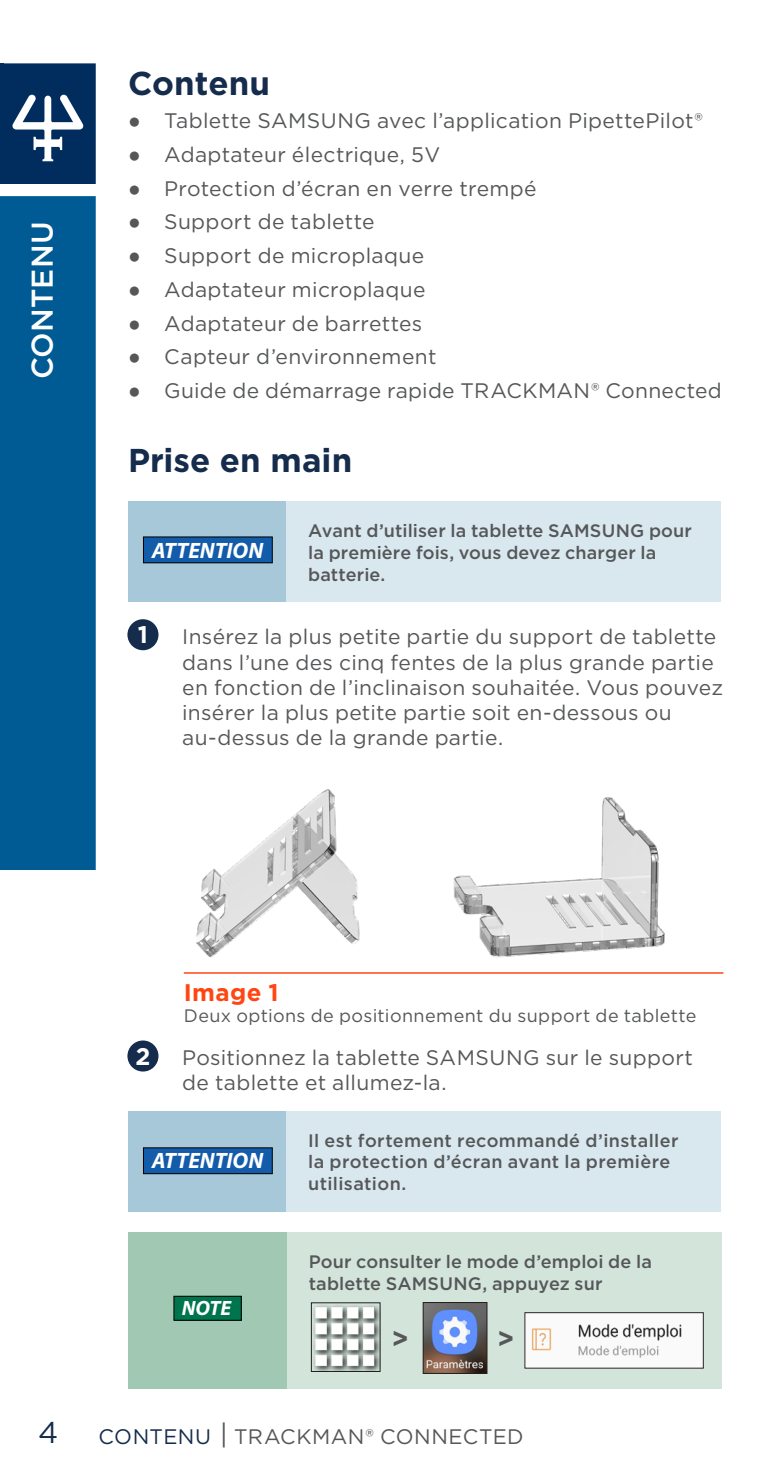
<style>
.page{position:relative;width:766px;height:1472px;background:#fff}
.page>*{position:absolute;margin:0;border:0;box-sizing:border-box;transform-origin:0 0}
.Heading_1_NoTOP{font:700 33px "Gotham";color:#152c4c}
.Heading_1{font:700 33px "Gotham";color:#152c4c}
.Bullet{font:500 30px "Gotham";letter-spacing:.005em;color:#fff}
.t1{font:30px "Gotham";color:#152c4c}
.Bullet-2{font:700 27px "Gotham";color:#555759}
.Figure_First{font:700 24px "Gotham";letter-spacing:.015em;color:#ff4612}
.t2{font:700 24px "Gotham";color:#fff}
.t3{font:italic 700 22.2px "Myriad Pro";color:#fff}
.t4{font:21px/25.2px "Gotham";letter-spacing:.02em;color:#555759}
.t5{font:21px "Gotham";color:#152c4c}
.t6{font:italic 700 20.7px "Myriad Pro";color:#fff}
.Left_Body{font:500 18px/21.6px "Gotham";letter-spacing:.01em;color:#555759}
.Figure_Text{font:18px "Gotham";letter-spacing:.025em;color:#555759}
.s1{font-family:"Times New Roman"}
.s2{font-size:27px;color:#555759}
.s3{color:#555759}
</style>
<div class="page">
<svg style="left:0;top:63px;width:96px;height:121px"></svg>
<div style="left:0;top:196px;width:96px;height:674px;background:#005a93"></div>
<div style="left:128px;top:501px;width:158px;height:101px;background:#a6c8d9"></div>
<div style="left:286px;top:501px;width:435px;height:101px;background:#d9e7ef"></div>
<div style="left:128px;top:1110px;width:158px;height:101px;background:#a6c8d9"></div>
<div style="left:286px;top:1110px;width:435px;height:101px;background:#d9e7ef"></div>
<div style="left:128px;top:1231px;width:159px;height:156px;background:#a1c8b3"></div>
<div style="left:287px;top:1231px;width:434px;height:156px;background:#d3e4da"></div>
<div style="left:174px;top:1296px;width:67px;height:24px;background:#00744c"></div>
<div style="left:173px;top:1295px;width:69px;height:25px;border:1px solid #000001"></div>
<div style="left:127px;top:619px;width:31px;height:31px;background:#152c4c;border-radius:50%"></div>
<div style="left:127px;top:1040px;width:31px;height:31px;background:#152c4c;border-radius:50%"></div>
<hr style="left:184px;top:972px;width:539px;height:1px;background:#ff4612">
<img style="left:196px;top:789px;width:164px;height:168px">
<img style="left:453px;top:797px;width:212px;height:161px">
<img style="left:313px;top:1305px;width:65px;height:64px">
<img style="left:425px;top:1304px;width:60px;height:67px">
<div style="left:423px;top:1302px;width:64px;height:71px;border:1px solid #231f20"></div>
<img style="left:526px;top:1314px;width:175px;height:52px">
<div style="left:524px;top:1312px;width:179px;height:56px;border:1px solid #231f20"></div>
<div style="left:143px;top:1147px;width:129px;height:26px;background:#135caa"></div>
<div style="left:143px;top:1147px;width:130px;height:27px;border:1px solid #000001"></div>
<div style="left:143px;top:537px;width:129px;height:26px;background:#135caa"></div>
<div style="left:143px;top:536px;width:130px;height:27px;border:1px solid #000001"></div>
<p class="Bullet" style="left:23px;top:379px;width:159px;rotate:-90deg">CONTENU</p>
<p class="Heading_1" style="left:128px;top:61px;width:143px">Contenu</p>
<p class="t4" style="left:128px;top:108px;width:576px"><span class="s1">●</span> Tablette SAMSUNG avec l’application PipettePilot®</p>
<p class="t4" style="left:128px;top:141px;width:313px"><span class="s1">●</span> Adaptateur électrique, 5V</p>
<p class="t4" style="left:128px;top:175px;width:410px"><span class="s1">●</span> Protection d’écran en verre trempé</p>
<p class="t4" style="left:128px;top:209px;width:248px"><span class="s1">●</span> Support de tablette</p>
<p class="t4" style="left:128px;top:243px;width:297px"><span class="s1">●</span> Support de microplaque</p>
<p class="t4" style="left:128px;top:276px;width:299px"><span class="s1">●</span> Adaptateur microplaque</p>
<p class="t4" style="left:128px;top:310px;width:295px"><span class="s1">●</span> Adaptateur de barrettes</p>
<p class="t4" style="left:128px;top:344px;width:310px"><span class="s1">●</span> Capteur d’environnement</p>
<p class="t4" style="left:128px;top:377px;width:349px"><span class="s1">●</span> Guide de démarrage rapide TRA</p>
<p class="t4" style="left:506px;top:377px;width:217px">CKMAN® Connected</p>
<p class="Heading_1_NoTOP" style="left:128px;top:438px;width:225px">Prise en main</p>
<p class="t3" style="left:152px;top:535px;width:113px">ATTENTION</p>
<p class="Left_Body" style="left:308px;top:520px;width:385px">Avant d’utiliser la tablette SAMSUNG pour la première fois, vous devez charger la batterie.</p>
<p class="t2" style="left:138px;top:618px;width:12px">1</p>
<p class="t4" style="left:182px;top:624px;width:542px;text-indent:-54px">• I nsérez la plus petite partie du support de tablette dans l’une des cinq fentes de la plus grande partie en fonction de l’inclinaison souhaitée. Vous pouvez insérer la plus petite partie soit en-dessous ou au-dessus de la grande partie.</p>
<p class="Figure_First" style="left:184px;top:976px;width:96px">Image 1</p>
<p class="Figure_Text" style="left:184px;top:1004px;width:514px">Deux options de positionnement du support de tablette</p>
<p class="t2" style="left:135px;top:1040px;width:16px">2</p>
<p class="t4" style="left:182px;top:1044px;width:512px;text-indent:-54px">• Positionnez la tablette SAMSUNG sur le support de tablette et allumez-la.</p>
<p class="t3" style="left:152px;top:1146px;width:113px">ATTENTION</p>
<p class="t6" style="left:182px;top:1294px;width:51px">NOTE</p>
<p class="Left_Body" style="left:308px;top:1129px;width:371px">Il est fortement recommandé d’installer la protection d’écran avant la première utilisation.</p>
<p class="Left_Body" style="left:308px;top:1250px;width:344px">Pour consulter le mode d’emploi de la tablette SAMSUNG, appuyez sur</p>
<p class="Bullet-2" style="left:391px;top:1320px;width:19px">&gt;</p>
<p class="Bullet-2" style="left:497px;top:1320px;width:19px">&gt;</p>
<h2 class="t1" style="left:38px;top:1412px;width:22px">4</h2>
<p class="t5" style="left:98px;top:1423px;width:152px">Contenu <span class="s2">|</span> <span class="s3">TRA</span></p>
<p class="t4" style="left:280px;top:1423px;width:245px">CKMAN® CONNECTED</p>
</div>
